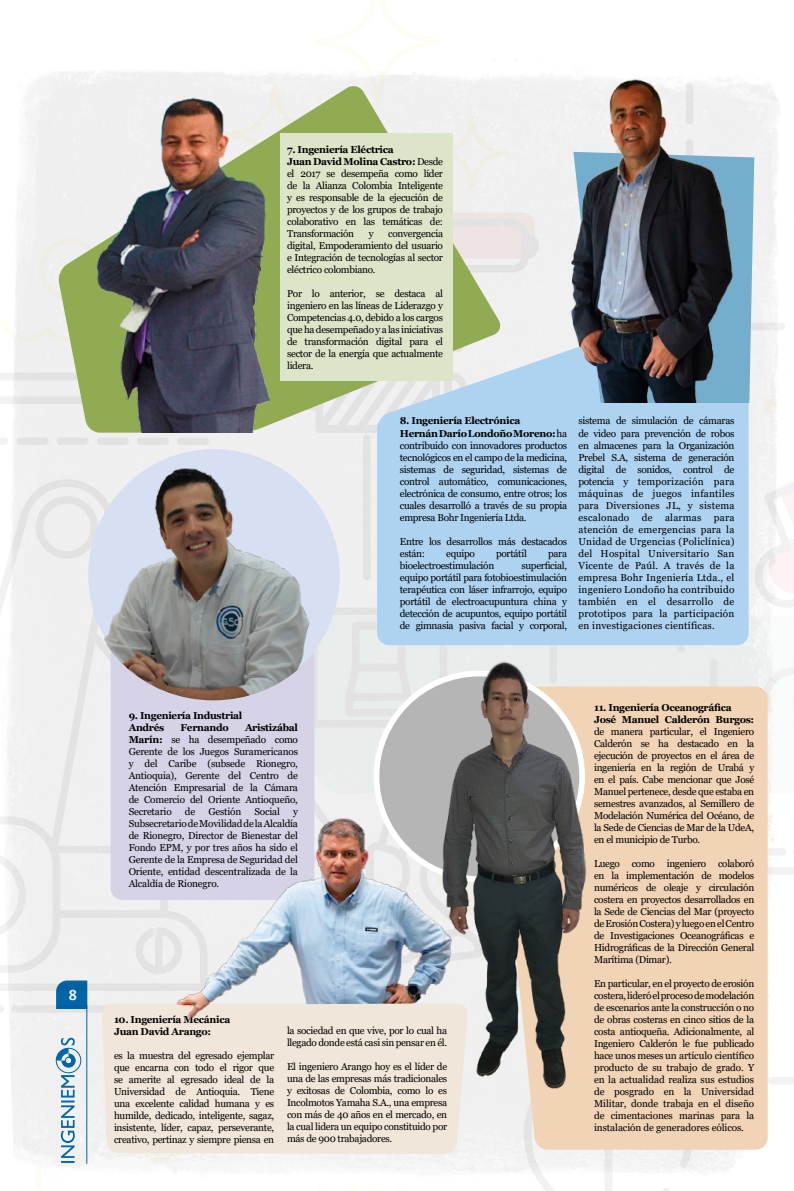
<style>
.page{position:relative;width:794px;height:1191px;background:#fff}
.page>*{position:absolute;margin:0;border:0;box-sizing:border-box;transform-origin:0 0}
.t1{font:700 16px "Calibri";color:#fff}
.t2{font:10px/12px "Georgia";letter-spacing:-.03em;color:#000;text-align:justify}
.t3{font:700 10px/12px "Georgia";letter-spacing:-.03em;color:#000}
.s1{font-weight:700}
</style>
<div class="page">
<svg style="left:315px;top:0;width:125px;height:49px"></svg>
<img style="left:0;top:49px;width:794px;height:1142px">
<div style="left:489px;top:686px;width:278px;height:463px;background:#f1d3b6"></div>
<div style="left:111px;top:645px;width:203px;height:255px;background:#d6d3e7;border-radius:12px"></div>
<div style="left:377px;top:289px;width:371px;height:356px;background:#add3f1"></div>
<svg style="left:739px;top:152px;width:15px;height:251px;background:#89b7d1"></svg>
<svg style="left:314px;top:84px;width:188px;height:348px"></svg>
<div style="left:281px;top:133px;width:172px;height:247px;background:#dde5c9"></div>
<img style="left:57px;top:81px;width:257px;height:351px">
<img style="left:537px;top:75px;width:202px;height:328px">
<img style="left:87px;top:460px;width:253px;height:240px">
<div style="left:102px;top:1003px;width:366px;height:151px;background:#f0e6d9"></div>
<img style="left:167px;top:806px;width:254px;height:215px">
<div style="left:376px;top:673px;width:206px;height:206px;background:#b5b5b5;border-radius:50%"></div>
<img style="left:421px;top:646px;width:195px;height:457px">
<h1 class="t1" style="left:69px;top:983px;width:10px">8</h1>
<p class="t2" style="left:287px;top:144px;width:157px;text-align:left"><span class="s1">7. Ingeniería Eléctrica<br>Juan David Molina Castro:</span> Desde el 2017 se desempeña como líder de la Alianza Colombia Inteligente y es responsable de la ejecución de proyectos y de los grupos de trabajo colaborativo en las temáticas de:<br>Transformación</p>
<p class="t2" style="left:287px;top:228px;width:157px;text-indent:101px">convergencia digital, Empoderamiento del usuario e Integración de tecnologías al sector eléctrico colombiano.</p>
<p class="t2" style="left:287px;top:288px;width:157px">Por lo anterior, se destaca al ingeniero en las líneas de Liderazgo y Competencias 4.0, debido a los cargos que ha desempeñado y a las iniciativas de transformación digital para el sector de la energía que actualmente lidera.</p>
<p class="t2" style="left:369px;top:228px;width:6px">y</p>
<p class="t2" style="left:400px;top:415px;width:169px;text-align:left"><span class="s1">8. Ingeniería Electrónica<br>Hernán Darío Londoño Moreno:</span> ha contribuido con innovadores productos tecnológicos en el campo de la medicina, sistemas de seguridad, sistemas de control automático, comunicaciones, electrónica de consumo, entre otros; los cuales desarrolló a través de su propia empresa Bohr Ingeniería Ltda.</p>
<p class="t2" style="left:400px;top:535px;width:169px">Entre los desarrollos más destacados están:</p>
<p class="t2" style="left:446px;top:547px;width:30px">equipo</p>
<p class="t2" style="left:496px;top:547px;width:32px">portátil</p>
<p class="t2" style="left:548px;top:547px;width:20px">para</p>
<p class="t2" style="left:400px;top:559px;width:96px">bioelectroestimulación</p>
<p class="t2" style="left:400px;top:559px;width:169px;text-indent:122px">superficial, equipo portátil para fotobioestimulación terapéutica con láser infrarrojo, equipo portátil de electroacupuntura china y detección de acupuntos, equipo portátil de gimnasia pasiva facial y corporal,</p>
<p class="t2" style="left:578px;top:415px;width:157px">sistema de simulación de cámaras de video para prevención de robos en almacenes para la Organización Prebel S.A, sistema de generación digital de sonidos, control de potencia y temporización para máquinas de juegos infantiles para Diversiones JL, y sistema escalonado de alarmas para atención de emergencias para la Unidad de Urgencias (Policlínica) del Hospital Universitario San Vicente de Paúl. A través de la empresa Bohr Ingeniería Ltda., el ingeniero Londoño ha contribuido también en el desarrollo de prototipos para la participación en investigaciones científicas.</p>
<p class="t3" style="left:129px;top:709px;width:115px">9. Ingeniería Industrial<br>Andrés</p>
<p class="t2" style="left:129px;top:721px;width:171px;text-indent:116px"><span class="s1">Aristizábal Marín:</span> se ha desempeñado como Gerente de los Juegos Suramericanos y del Caribe (subsede Rionegro, Antioquia), Gerente del Centro de Atención Empresarial de la Cámara de Comercio del Oriente Antioqueño, Secretario</p>
<p class="t3" style="left:180px;top:721px;width:50px">Fernando</p>
<p class="t2" style="left:185px;top:805px;width:12px">de</p>
<p class="t2" style="left:208px;top:805px;width:34px">Gestión</p>
<p class="t2" style="left:254px;top:805px;width:27px">Social</p>
<p class="t2" style="left:129px;top:805px;width:171px;text-indent:164px">y Subsecretario de Movilidad de la Alcaldía de Rionegro, Director de Bienestar del Fondo EPM, y por tres años ha sido el Gerente de la Empresa de Seguridad del Oriente, entidad descentralizada de la Alcaldía de Rionegro.</p>
<p class="t3" style="left:114px;top:1013px;width:118px">10. Ingeniería Mecánica<br>Juan David Arango:</p>
<p class="t2" style="left:114px;top:1049px;width:162px">es la muestra del egresado ejemplar que encarna con todo el rigor que se amerite al egresado ideal de la Universidad de Antioquia. Tiene una excelente calidad humana y es humilde, dedicado, inteligente, sagaz, insistente, líder, capaz, perseverante, creativo, pertinaz y siempre piensa en</p>
<p class="t2" style="left:287px;top:1024px;width:162px">la sociedad en que vive, por lo cual ha llegado donde está casi sin pensar en él.</p>
<p class="t2" style="left:287px;top:1060px;width:162px">El ingeniero Arango hoy es el líder de una de las empresas más tradicionales y exitosas de Colombia, como lo es Incolmotos Yamaha S.A., una empresa con más de 40 años en el mercado, en la cual lidera un equipo constituido por más de 900 trabajadores.</p>
<p class="t3" style="left:594px;top:701px;width:162px">11. Ingeniería Oceanográfica<br>José Manuel Calderón Burgos:</p>
<p class="t2" style="left:594px;top:725px;width:162px">de manera particular, el Ingeniero Calderón se ha destacado en la ejecución de proyectos en el área de ingeniería en la región de Urabá y en el país. Cabe mencionar que José Manuel pertenece, desde que estaba en semestres avanzados, al Semillero de Modelación Numérica del Océano, de la Sede de Ciencias de Mar de la UdeA, en el municipio de Turbo.</p>
<p class="t2" style="left:594px;top:857px;width:162px">Luego como ingeniero colaboró en la implementación de modelos numéricos de oleaje y circulación costera en proyectos desarrollados en la Sede de Ciencias del Mar (proyecto de Erosión Costera) y luego en el Centro de Investigaciones Oceanográficas e Hidrográficas de la Dirección General Marítima (Dimar).</p>
<p class="t2" style="left:594px;top:977px;width:162px">En particular, en el proyecto de erosión costera, lideró el proceso de modelación de escenarios ante la construcción o no de obras costeras en cinco sitios de la costa antioqueña. Adicionalmente, al Ingeniero Calderón le fue publicado hace unos meses un artículo científico producto de su trabajo de grado. Y en la actualidad realiza sus estudios de posgrado en la Universidad Militar, donde trabaja en el diseño de cimentaciones marinas para la instalación de generadores eólicos.</p>
</div>
